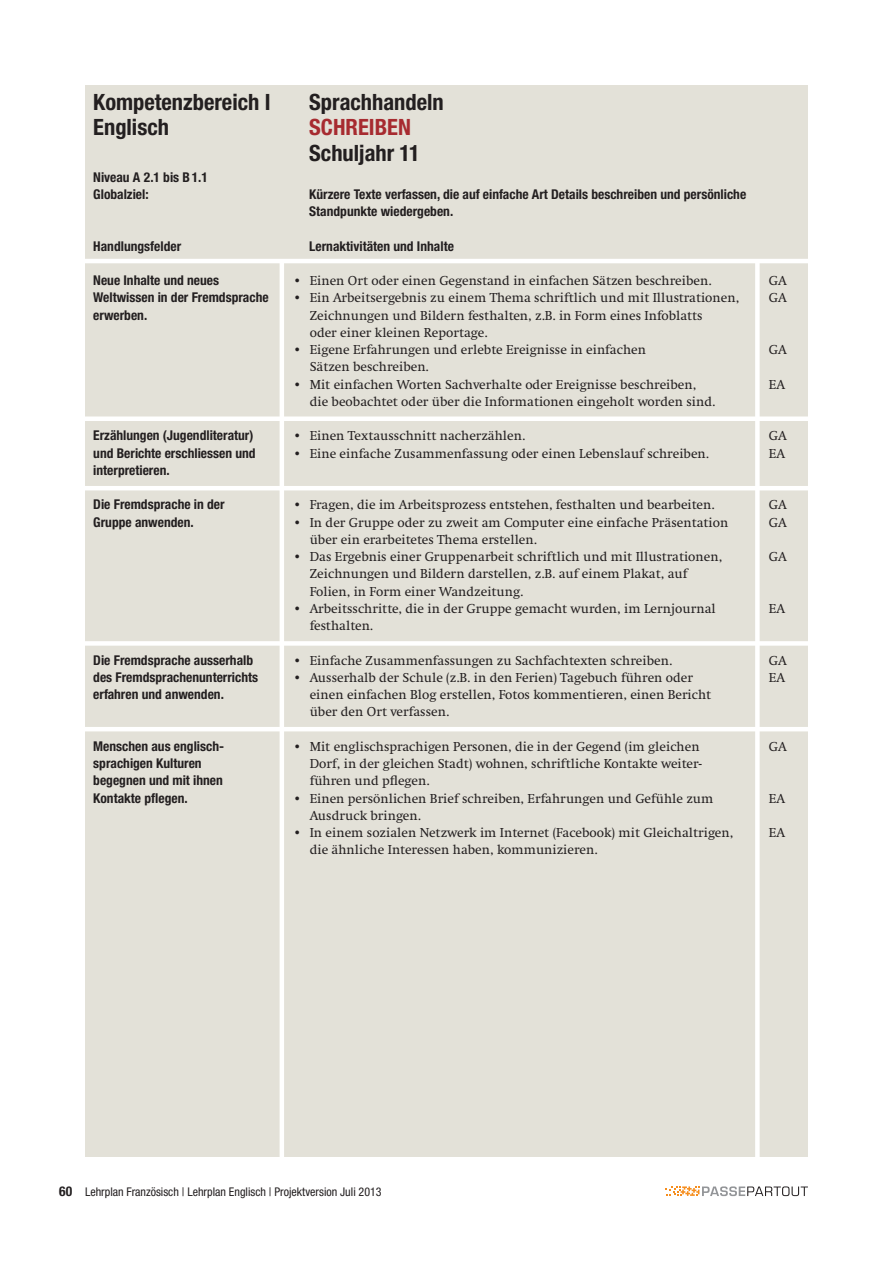
<style>
.page{position:relative;width:893px;height:1263px;background:#fff}
.page>*{position:absolute;margin:0;border:0;box-sizing:border-box;transform-origin:0 0}
.t1{font:700 condensed 22.5px "Helvetica Neue";color:#231f20}
.t2{font:700 condensed 22.5px "Helvetica Neue";color:#a72b30}
.t3{font:13.5px/17.2px "Swift";color:#231f20}
.t4{font:700 condensed 13.5px/17.2px "Helvetica Neue";color:#231f20}
.t5{font:condensed 12px "Helvetica Neue";color:#231f20}
.s1{font-weight:700;font-size:13.5px}
</style>
<div class="page">
<svg style="left:665px;top:1186px;width:143px;height:10px"></svg>
<div style="left:85px;top:85px;width:723px;height:1072px;background:#e3e1d8"></div>
<hr style="left:19px;top:259px;width:837px;height:4px;background:#fff">
<hr style="left:280px;top:260px;width:4px;height:915px;background:#fff">
<div style="left:755px;top:260px;width:5px;height:919px;background:#fff"></div>
<div style="left:19px;top:416px;width:837px;height:5px;background:#fff"></div>
<hr style="left:19px;top:727px;width:837px;height:4px;background:#fff">
<hr style="left:19px;top:486px;width:837px;height:4px;background:#fff">
<div style="left:19px;top:641px;width:837px;height:5px;background:#fff"></div>
<h1 class="t1" style="left:93px;top:88px;width:179px">Kompetenzbereich I</h1>
<h1 class="t1" style="left:309px;top:88px;width:136px">Sprachhandeln</h1>
<h1 class="t1" style="left:93px;top:113px;width:77px">Englisch</h1>
<h1 class="t2" style="left:309px;top:113px;width:103px">SCHREIBEN</h1>
<h1 class="t1" style="left:309px;top:139px;width:112px">Schuljahr 11</h1>
<p class="t4" style="left:93px;top:168px;width:116px">Niveau A 2.1 bis B1.1<br>Globalziel:</p>
<p class="t4" style="left:309px;top:185px;width:438px">Kürzere Texte verfassen, die auf einfache Art Details beschreiben und persönliche<br>Standpunkte wiedergeben.</p>
<p class="t4" style="left:93px;top:237px;width:89px">Handlungsfelder</p>
<p class="t4" style="left:309px;top:237px;width:146px">Lernaktivitäten und Inhalte</p>
<p class="t4" style="left:93px;top:271px;width:177px">Neue Inhalte und neues<br>Weltwissen in der Fremdsprache erwerben.</p>
<p class="t3" style="left:293px;top:272px;width:420px">• Einen Ort oder einen Gegenstand in einfachen Sätzen beschreiben.</p>
<p class="t3" style="left:310px;top:289px;width:431px;text-indent:-17px">• Ein Arbeitsergebnis zu einem Thema schriftlich und mit Illustrationen,<br>Zeichnungen und Bildern festhalten, z.B. in Form eines Infoblatts<br>oder einer kleinen Reportage.</p>
<p class="t3" style="left:310px;top:341px;width:338px;text-indent:-17px">• Eigene Erfahrungen und erlebte Ereignisse in einfachen<br>Sätzen beschreiben.</p>
<p class="t3" style="left:310px;top:376px;width:407px;text-indent:-17px">• Mit einfachen Worten Sachverhalte oder Ereignisse beschreiben, die beobachtet oder über die Informationen eingeholt worden sind.</p>
<p class="t3" style="left:293px;top:428px;width:234px">• Einen Textausschnitt nacherzählen.</p>
<p class="t3" style="left:293px;top:445px;width:418px">• Eine einfache Zusammenfassung oder einen Lebenslauf schreiben.</p>
<p class="t3" style="left:293px;top:497px;width:423px">• Fragen, die im Arbeitsprozess entstehen, festhalten und bearbeiten.</p>
<p class="t3" style="left:310px;top:514px;width:420px;text-indent:-17px">• In der Gruppe oder zu zweit am Computer eine einfache Präsentation über ein erarbeitetes Thema erstellen.</p>
<p class="t3" style="left:310px;top:548px;width:414px;text-indent:-17px">• Das Ergebnis einer Gruppenarbeit schriftlich und mit Illustrationen,<br>Zeichnungen und Bildern darstellen, z.B. auf einem Plakat, auf<br>Folien, in Form einer Wandzeitung.</p>
<p class="t3" style="left:310px;top:600px;width:408px;text-indent:-17px">• Arbeitsschritte, die in der Gruppe gemacht wurden, im Lernjournal festhalten.</p>
<p class="t3" style="left:293px;top:652px;width:381px">• Einfache Zusammenfassungen zu Sachfachtexten schreiben.</p>
<p class="t3" style="left:310px;top:669px;width:403px;text-indent:-17px">• Ausserhalb der Schule (z.B. in den Ferien) Tagebuch führen oder einen einfachen Blog erstellen, Fotos kommentieren, einen Bericht über den Ort verfassen.</p>
<p class="t3" style="left:310px;top:738px;width:393px;text-indent:-17px">• Mit englischsprachigen Personen, die in der Gegend (im gleichen<br>Dorf, in der gleichen Stadt) wohnen, schriftliche Kontakte weiter&shy;führen und pflegen.</p>
<p class="t3" style="left:310px;top:790px;width:405px;text-indent:-17px">• Einen persönlichen Brief schreiben, Erfahrungen und Gefühle zum<br>Ausdruck bringen.</p>
<p class="t3" style="left:310px;top:824px;width:425px;text-indent:-17px">• In einem sozialen Netzwerk im Internet (Facebook) mit Gleichaltrigen, die ähnliche Interessen haben, kommunizieren.</p>
<p class="t4" style="left:93px;top:427px;width:164px">Erzählungen (Jugendliteratur) und Berichte erschliessen und interpretieren.</p>
<p class="t4" style="left:93px;top:496px;width:133px">Die Fremdsprache in der<br>Gruppe anwenden.</p>
<p class="t4" style="left:93px;top:651px;width:166px">Die Fremdsprache ausserhalb des Fremdsprachenunterrichts erfahren und anwenden.</p>
<p class="t4" style="left:93px;top:737px;width:132px">Menschen aus englisch&shy;sprachigen Kulturen begegnen und mit ihnen<br>Kontakte pflegen.</p>
<p class="t3" style="left:769px;top:272px;width:19px">GA<br>GA</p>
<p class="t3" style="left:769px;top:341px;width:19px">GA</p>
<p class="t3" style="left:769px;top:376px;width:18px">EA</p>
<p class="t3" style="left:769px;top:427px;width:19px">GA<br>EA</p>
<p class="t3" style="left:769px;top:496px;width:19px">GA<br>GA</p>
<p class="t3" style="left:769px;top:548px;width:19px">GA</p>
<p class="t3" style="left:769px;top:600px;width:18px">EA</p>
<p class="t3" style="left:769px;top:652px;width:19px">GA<br>EA</p>
<p class="t3" style="left:769px;top:738px;width:19px">GA</p>
<p class="t3" style="left:769px;top:790px;width:18px">EA</p>
<p class="t3" style="left:769px;top:824px;width:18px">EA</p>
<p class="t5" style="left:59px;top:1185px;width:324px"><span class="s1">60</span> Lehrplan Französisch | Lehrplan Englisch | Projektversion Juli 2013</p>
</div>
